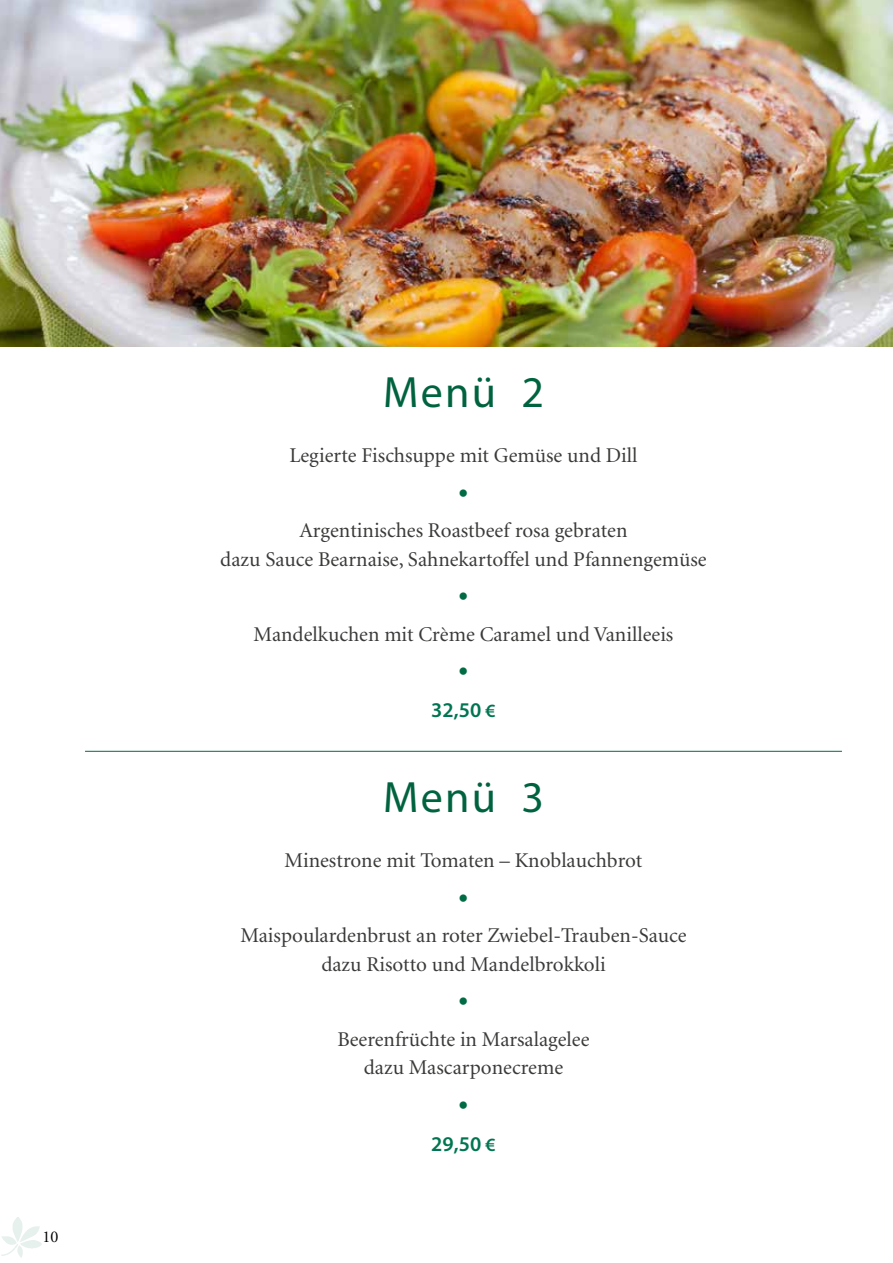
<style>
.page{position:relative;width:893px;height:1263px;background:#fff}
.page>*{position:absolute;margin:0;border:0;box-sizing:border-box;transform-origin:0 0}
.t1{font:43.95px "Myriad Pro";letter-spacing:.05em;color:#00633f}
.t2{font:21px/28.5px "Minion";color:#3a3a39;text-align:center}
.t3{font:600 21px "Myriad Pro";color:#017551}
.t4{font:16.5px "Minion";color:#000}
.s1{font-size:18.75px}
</style>
<div class="page">
<img style="left:1px;top:1217px;width:41px;height:41px">
<hr style="left:85px;top:751px;width:757px;height:1px;background:#006b44">
<img style="left:0;top:0;width:893px;height:347px">
<p class="t4" style="left:43px;top:1228px;width:17px">10</p>
<h1 class="t1" style="left:383px;top:365px;width:162px">Menü 2</h1>
<p class="t2" style="left:289px;top:442px;width:350px">Legierte Fischsuppe mit Gemüse und Dill</p>
<p class="t2" style="left:220px;top:517px;width:488px">Argentinisches Roastbeef rosa gebraten<br>dazu Sauce Bearnaise, Sahnekartoffel und Pfannengemüse</p>
<p class="t2" style="left:254px;top:620px;width:421px">Mandelkuchen mit Crème Caramel und Vanilleeis</p>
<p class="t3" style="left:431px;top:697px;width:66px">32,50 <span class="s1">€</span></p>
<h1 class="t1" style="left:383px;top:770px;width:162px">Menü 3</h1>
<p class="t2" style="left:285px;top:847px;width:359px">Minestrone mit Tomaten – Knoblauchbrot</p>
<p class="t2" style="left:240px;top:922px;width:448px">Maispoulardenbrust an roter Zwiebel-Trauben-Sauce dazu Risotto und Mandelbrokkoli</p>
<p class="t2" style="left:337px;top:1025px;width:254px">Beerenfrüchte in Marsalagelee dazu Mascarponecreme</p>
<p class="t3" style="left:431px;top:1130px;width:66px">29,50 <span class="s1">€</span></p>
</div>
